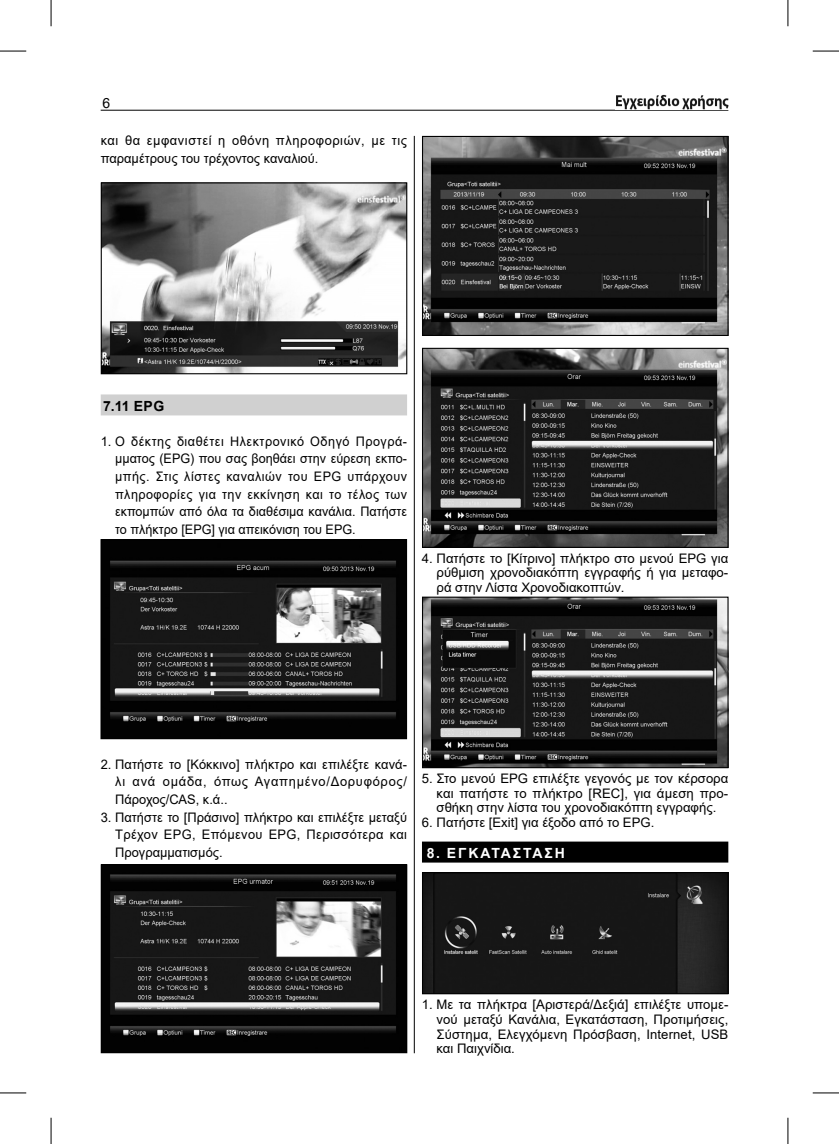
<style>
.page{position:relative;width:839px;height:1144px;background:#fff}
.page>*{position:absolute;margin:0;border:0;box-sizing:border-box;transform-origin:0 0}
.t1{font:700 14px "Arial";letter-spacing:.135em;color:#fff}
.t2{font:700 14px "Arial";color:#000}
.t3{font:14px "Arial";color:#000}
.t4{font:13.12px/17.7px "Arial";color:#000;text-align:justify}
.t5{font:13.12px/17.7px "Arial";letter-spacing:.04em;color:#000}
</style>
<div class="page">
<hr style="left:101px;top:110px;width:627px;height:1px;background:#000">
<div style="left:101px;top:394px;width:306px;height:21px;background:#d0d0d0"></div>
<img style="left:103px;top:184px;width:302px;height:188px">
<div style="left:101px;top:182px;width:306px;height:192px;border:1px solid #000"></div>
<img style="left:102px;top:541px;width:303px;height:196px">
<div style="left:100px;top:539px;width:307px;height:200px;border:1px solid #000"></div>
<img style="left:103px;top:866px;width:302px;height:185px">
<div style="left:101px;top:864px;width:306px;height:189px;border:1px solid #000"></div>
<div style="left:422px;top:841px;width:306px;height:21px;background:#000"></div>
<img style="left:424px;top:138px;width:302px;height:196px">
<div style="left:422px;top:136px;width:306px;height:200px;border:1px solid #000"></div>
<img style="left:424px;top:350px;width:302px;height:196px">
<div style="left:422px;top:348px;width:306px;height:200px;border:1px solid #000"></div>
<img style="left:424px;top:599px;width:302px;height:167px">
<div style="left:422px;top:597px;width:306px;height:171px;border:1px solid #000"></div>
<img style="left:424px;top:874px;width:302px;height:118px">
<div style="left:422px;top:872px;width:306px;height:122px;border:1px solid #000"></div>
<img style="left:616px;top:94px;width:112px;height:15px">
<hr style="left:414px;top:136px;width:1px;height:917px;background:#000">
<svg style="left:0;top:51px;width:26px;height:1px"></svg>
<svg style="left:813px;top:51px;width:26px;height:1px"></svg>
<svg style="left:0;top:1092px;width:26px;height:1px"></svg>
<svg style="left:813px;top:1092px;width:26px;height:1px"></svg>
<svg style="left:51px;top:0;width:1px;height:26px"></svg>
<svg style="left:51px;top:1118px;width:1px;height:26px"></svg>
<svg style="left:787px;top:0;width:1px;height:26px"></svg>
<svg style="left:787px;top:1118px;width:1px;height:26px"></svg>
<p class="t3" style="left:102px;top:96px;width:9px">6</p>
<p class="t5" style="left:101px;top:132px;width:308px">και θα εμφανιστεί η οθόνη πληροφοριών, με τις παραμέτρους του τρέχοντος καναλιού.</p>
<p class="t2" style="left:103px;top:398px;width:63px">7.11 EPG</p>
<p class="t4" style="left:115px;top:432px;width:293px;text-indent:-14px">1. Ο δέκτης διαθέτει Ηλεκτρονικό Οδηγό Προγρά&shy;μματος (EPG) που σας βοηθάει στην εύρεση εκπο&shy;μπής. Στις λίστες καναλιών του EPG υπάρχουν πληροφορίες για την εκκίνηση και το τέλος των εκπομπών από όλα τα διαθέσιμα κανάλια. Πατήστε το πλήκτρο [EPG] για απεικόνιση του EPG.</p>
<p class="t4" style="left:436px;top:551px;width:293px;line-height:14.7px;text-indent:-15px">4. Πατήστε το [Κίτρινο] πλήκτρο στο μενού EPG για ρύθμιση χρονοδιακόπτη εγγραφής ή για μεταφο&shy;ρά στην Λίστα Χρονοδιακοπτών.</p>
<p class="t4" style="left:115px;top:755px;width:293px;text-indent:-14px">2. Πατήστε το [Κόκκινο] πλήκτρο και επιλέξτε κανά&shy;λι ανά ομάδα, όπως Αγαπημένο/Δορυφόρος/ Πάροχος/CAS, κ.ά..</p>
<p class="t4" style="left:115px;top:808px;width:293px;text-indent:-14px">3. Πατήστε το [Πράσινο] πλήκτρο και επιλέξτε μεταξύ Τρέχον EPG, Επόμενου EPG, Περισσότερα και Προγραμματισμός.</p>
<p class="t4" style="left:436px;top:771px;width:293px;line-height:14.7px;text-indent:-15px">5. Στο μενού EPG επιλέξτε γεγονός με τον κέρσορα και πατήστε το πλήκτρο [REC], για άμεση προ&shy;σθήκη στην λίστα του χρονοδιακόπτη εγγραφής.</p>
<p class="t4" style="left:422px;top:814px;width:234px">6. Πατήστε [Exit] για έξοδο από το EPG.</p>
<p class="t1" style="left:427px;top:845px;width:139px">8. ΕΓΚΑΤΑΣΤΑΣΗ</p>
<p class="t4" style="left:436px;top:997px;width:293px;line-height:14.7px;text-indent:-15px">1. Με τα πλήκτρα [Αριστερά/Δεξιά] επιλέξτε υπομε&shy;νού μεταξύ Κανάλια, Εγκατάσταση, Προτιμήσεις, Σύστημα, Ελεγχόμενη Πρόσβαση, Internet, USB και Παιχνίδια.</p>
</div>
